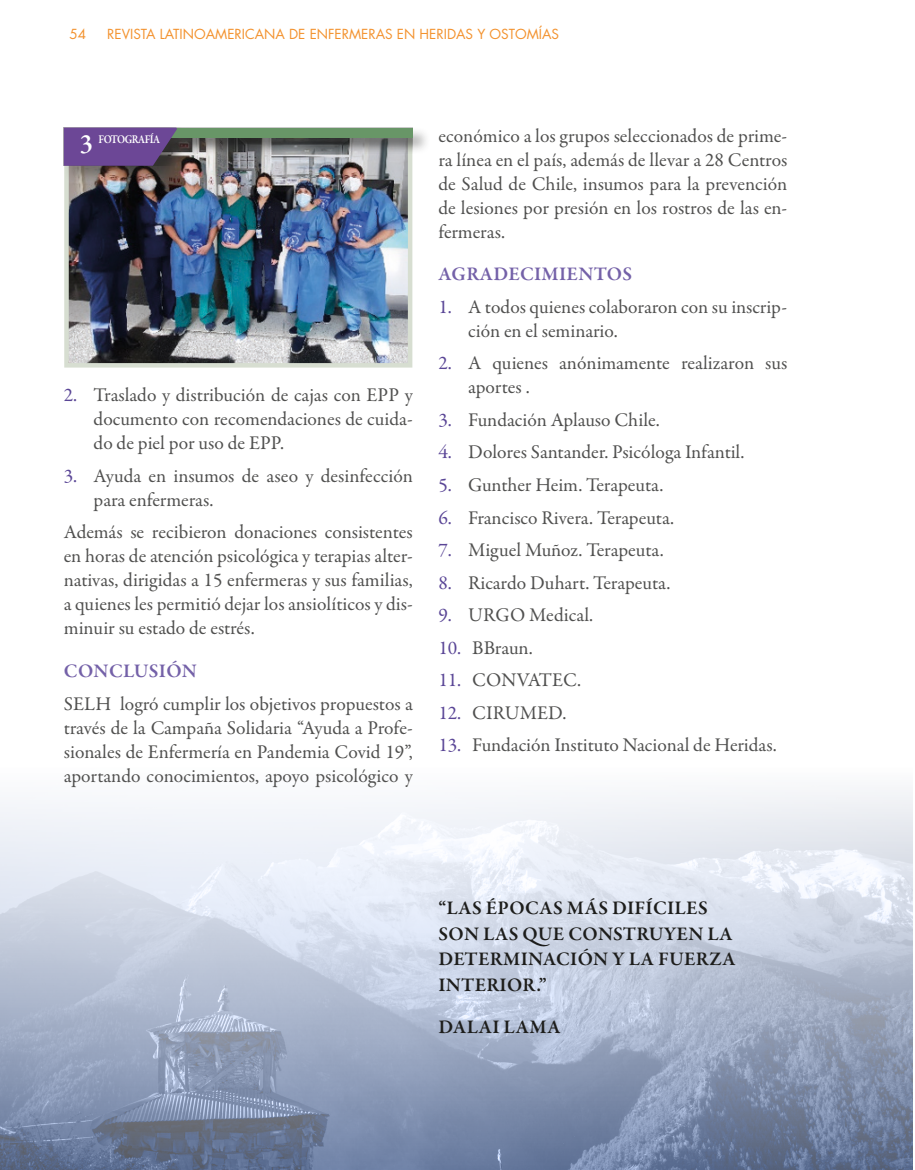
<style>
.page{position:relative;width:915px;height:1170px;background:#fff}
.page>*{position:absolute;margin:0;border:0;box-sizing:border-box;transform-origin:0 0}
.t1{font:600 27px "Garamond Premr Pro";color:#fff}
.t2{font:19.5px/24px "Garamond Premr Pro";color:#50504f;text-align:justify}
.t3{font:600 19.5px/25.5px "Garamond Premr Pro";letter-spacing:.015em;color:#1d1d1b}
.t4{font:600 19.5px "Garamond Premr Pro";letter-spacing:.01em;color:#7461a8}
.t5{font:13.5px "Futura Std";color:#f3922e}
.t6{font:600 12px "Garamond Premr Pro";letter-spacing:-.05em;color:#fff;scale:.86 1}
.s1{color:#5a4696}
</style>
<div class="page">
<img style="left:0;top:790px;width:912px;height:379px">
<img style="left:69px;top:183px;width:338px;height:179px">
<div style="left:64px;top:128px;width:348px;height:239px;border:4px solid #d7ded1"></div>
<div style="left:63px;top:127px;width:367px;height:56px;background:#1d1d1b;opacity:.35"></div>
<div style="left:64px;top:128px;width:348px;height:38px;background:#1d1d1b;opacity:.35"></div>
<div style="left:131px;top:128px;width:281px;height:9px;background:#689667"></div>
<svg style="left:64px;top:128px;width:113px;height:38px;background:#67468c"></svg>
<p class="t5" style="left:69px;top:26px;width:18px">54</p>
<p class="t5" style="left:107px;top:26px;width:453px">REVISTA LATINOAMERICANA DE ENFERMERAS EN HERIDAS Y OSTOMÍAS</p>
<h1 class="t1" style="left:80px;top:128px;width:15px">3</h1>
<p class="t6" style="left:98px;top:132px;width:73px">FOTOGRAFÍA</p>
<p class="t2" style="left:94px;top:383px;width:320px;text-indent:-30px"><span class="s1">2.</span> Traslado y distribución de cajas con EPP y documento con recomendaciones de cuida&shy;do de piel por uso de EPP.</p>
<p class="t2" style="left:94px;top:464px;width:320px;text-indent:-30px"><span class="s1">3.</span> Ayuda en insumos de aseo y desinfección para enfermeras.</p>
<p class="t2" style="left:64px;top:520px;width:350px">Además se recibieron donaciones consistentes en horas de atención psicológica y terapias alter&shy;nativas, dirigidas a 15 enfermeras y sus familias, a quienes les permitió dejar los ansiolíticos y dis&shy;minuir su estado de estrés.</p>
<p class="t4" style="left:64px;top:659px;width:134px">CONCLUSIÓN</p>
<p class="t2" style="left:64px;top:691px;width:350px">SELH logró cumplir los objetivos propuestos a través de la Campaña Solidaria “Ayuda a Profe&shy;sionales de Enfermería en Pandemia Covid 19”, aportando conocimientos, apoyo psicológico y</p>
<p class="t2" style="left:438px;top:124px;width:350px">económico a los grupos seleccionados de prime&shy;ra línea en el país, además de llevar a 28 Centros de Salud de Chile, insumos para la prevención de lesiones por presión en los rostros de las en&shy;fermeras.</p>
<p class="t4" style="left:438px;top:262px;width:195px">AGRADECIMIENTOS</p>
<p class="t2" style="left:468px;top:295px;width:320px;text-indent:-30px"><span class="s1">1.</span> A todos quienes colaboraron con su inscrip&shy;ción en el seminario.</p>
<p class="t2" style="left:468px;top:352px;width:320px;text-indent:-30px"><span class="s1">2.</span> A quienes anónimamente realizaron sus aportes .</p>
<p class="t2" style="left:438px;top:408px;width:223px"><span class="s1">3.</span> Fundación Aplauso Chile.</p>
<p class="t2" style="left:438px;top:441px;width:307px"><span class="s1">4.</span> Dolores Santander. Psicóloga Infantil.</p>
<p class="t2" style="left:438px;top:473px;width:226px"><span class="s1">5.</span> Gunther Heim. Terapeuta.</p>
<p class="t2" style="left:438px;top:506px;width:237px"><span class="s1">6.</span> Francisco Rivera. Terapeuta.</p>
<p class="t2" style="left:438px;top:538px;width:227px"><span class="s1">7.</span> Miguel Muñoz. Terapeuta.</p>
<p class="t2" style="left:438px;top:571px;width:233px"><span class="s1">8.</span> Ricardo Duhart. Terapeuta.</p>
<p class="t2" style="left:438px;top:603px;width:156px"><span class="s1">9.</span> URGO Medical.</p>
<p class="t2" style="left:438px;top:636px;width:96px"><span class="s1">10.</span> BBraun.</p>
<p class="t2" style="left:438px;top:668px;width:144px"><span class="s1">11.</span> CONVATEC.</p>
<p class="t2" style="left:438px;top:701px;width:130px"><span class="s1">12.</span> CIRUMED.</p>
<p class="t2" style="left:438px;top:733px;width:340px"><span class="s1">13.</span> Fundación Instituto Nacional de Heridas.</p>
<p class="t3" style="left:438px;top:895px;width:299px">“LAS ÉPOCAS MÁS DIFÍCILES<br>SON LAS QUE CONSTRUYEN LA<br>DETERMINACIÓN Y LA FUERZA<br>INTERIOR.”</p>
<p class="t3" style="left:438px;top:1014px;width:124px">DALAI LAMA</p>
</div>
